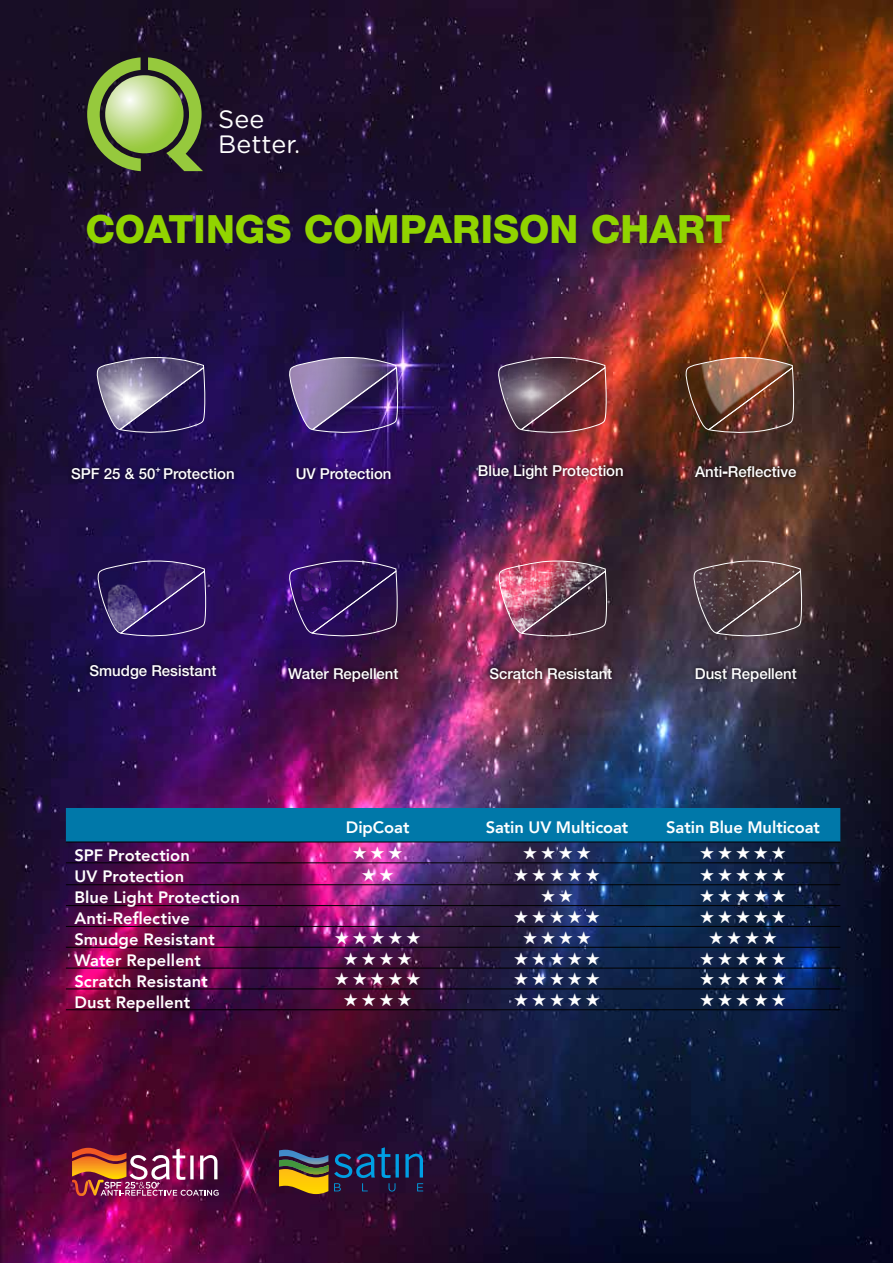
<style>
.page{position:relative;width:893px;height:1263px;background:#fff}
.page>*{position:absolute;margin:0;border:0;box-sizing:border-box;transform-origin:0 0}
.t1{font:800 39px "Helvetica Neue LT Std";color:#91d400}
.t2{font:25.05px/24.6px "Gotham Rounded";color:#fff}
.t3{font:18px "Zapf Dingbats ITC";color:#fff}
.t4{font:800 16.5px "Avenir";letter-spacing:.005em;color:#fff}
.t5{font:500 15px "Helvetica Neue LT Std";color:#fff}
.t6{font:700 8.7px "Helvetica Neue";color:#fff}
.s1{font-weight:900;font-stretch:condensed}
</style>
<div class="page">
<img style="left:0;top:0;width:893px;height:1263px">
<svg style="left:95px;top:357px;width:110px;height:76px;background:#625782"></svg>
<img style="left:496px;top:357px;width:111px;height:76px">
<svg style="left:287px;top:357px;width:111px;height:76px;background:#68548d"></svg>
<img style="left:496px;top:560px;width:111px;height:77px">
<div style="left:67px;top:463px;width:171px;height:21px;background:#000;opacity:.8"></div>
<div style="left:475px;top:461px;width:152px;height:23px;background:#000;opacity:.8"></div>
<div style="left:292px;top:464px;width:103px;height:19px;background:#000;opacity:.8"></div>
<div style="left:486px;top:663px;width:130px;height:20px;background:#000;opacity:.8"></div>
<svg style="left:96px;top:560px;width:110px;height:77px;background:#3a246d"></svg>
<svg style="left:287px;top:560px;width:111px;height:77px;background:#371a62"></svg>
<img style="left:683px;top:357px;width:111px;height:76px">
<svg style="left:691px;top:560px;width:111px;height:77px;background:#5a464a"></svg>
<div style="left:86px;top:660px;width:134px;height:23px;background:#000;opacity:.8"></div>
<div style="left:284px;top:663px;width:118px;height:23px;background:#000;opacity:.8"></div>
<div style="left:691px;top:462px;width:109px;height:19px;background:#000;opacity:.8"></div>
<div style="left:691px;top:663px;width:110px;height:23px;background:#000;opacity:.8"></div>
<img style="left:72px;top:1148px;width:147px;height:48px">
<div style="left:66px;top:808px;width:774px;height:34px;background:#0078a9"></div>
<hr style="left:66px;top:862px;width:221px;height:1px;background:#000">
<hr style="left:287px;top:862px;width:181px;height:1px;background:#000">
<hr style="left:468px;top:862px;width:178px;height:1px;background:#000">
<hr style="left:646px;top:862px;width:194px;height:1px;background:#000">
<hr style="left:66px;top:884px;width:221px;height:1px;background:#000">
<hr style="left:287px;top:884px;width:181px;height:1px;background:#000">
<hr style="left:468px;top:884px;width:178px;height:1px;background:#000">
<hr style="left:646px;top:884px;width:194px;height:1px;background:#000">
<hr style="left:66px;top:905px;width:221px;height:1px;background:#000">
<hr style="left:287px;top:905px;width:181px;height:1px;background:#000">
<hr style="left:468px;top:905px;width:178px;height:1px;background:#000">
<hr style="left:646px;top:905px;width:194px;height:1px;background:#000">
<hr style="left:66px;top:926px;width:221px;height:1px;background:#000">
<hr style="left:287px;top:926px;width:181px;height:1px;background:#000">
<hr style="left:468px;top:926px;width:178px;height:1px;background:#000">
<hr style="left:646px;top:926px;width:194px;height:1px;background:#000">
<hr style="left:66px;top:947px;width:221px;height:1px;background:#000">
<hr style="left:287px;top:947px;width:181px;height:1px;background:#000">
<hr style="left:468px;top:947px;width:178px;height:1px;background:#000">
<hr style="left:646px;top:947px;width:194px;height:1px;background:#000">
<hr style="left:66px;top:968px;width:221px;height:1px;background:#000">
<hr style="left:287px;top:968px;width:181px;height:1px;background:#000">
<hr style="left:468px;top:968px;width:178px;height:1px;background:#000">
<hr style="left:646px;top:968px;width:194px;height:1px;background:#000">
<hr style="left:66px;top:989px;width:221px;height:1px;background:#000">
<hr style="left:287px;top:989px;width:181px;height:1px;background:#000">
<hr style="left:468px;top:989px;width:178px;height:1px;background:#000">
<hr style="left:646px;top:989px;width:194px;height:1px;background:#000">
<hr style="left:66px;top:1009px;width:221px;height:1px;background:#000">
<hr style="left:287px;top:1009px;width:181px;height:1px;background:#000">
<hr style="left:468px;top:1009px;width:178px;height:1px;background:#000">
<hr style="left:646px;top:1009px;width:194px;height:1px;background:#000">
<hr style="left:66px;top:842px;width:221px;height:1px;background:#000">
<hr style="left:287px;top:842px;width:181px;height:1px;background:#000">
<hr style="left:468px;top:842px;width:178px;height:1px;background:#000">
<hr style="left:646px;top:842px;width:194px;height:1px;background:#000">
<svg style="left:279px;top:1150px;width:49px;height:44px;background:#887b36"></svg>
<svg style="left:334px;top:1147px;width:89px;height:44px;background:#1f2b57"></svg>
<svg style="left:87px;top:57px;width:116px;height:114px;background:#778d4c"></svg>
<svg style="left:362px;top:868px;width:31px;height:13px"></svg>
<svg style="left:541px;top:889px;width:32px;height:13px"></svg>
<h2 class="t2" style="left:218px;top:106px;width:84px">See<br>Better.</h2>
<h1 class="t1" style="left:85px;top:206px;width:647px">COATINGS COMPARISON CHART</h1>
<p class="t5" style="left:71px;top:465px;width:86px">SPF 25 &amp; 50</p>
<p class="t6" style="left:155px;top:461px;width:7px">+</p>
<p class="t5" style="left:163px;top:465px;width:73px">Protection</p>
<p class="t5" style="left:296px;top:465px;width:97px">UV Protection</p>
<p class="t5" style="left:478px;top:462px;width:147px">Blue Light Protection</p>
<p class="t5" style="left:695px;top:462px;width:103px">Anti<span class="s1">-</span>Reflective</p>
<p class="t5" style="left:89px;top:661px;width:128px">Smudge Resistant</p>
<p class="t5" style="left:288px;top:664px;width:112px">Water Repellent</p>
<p class="t5" style="left:489px;top:664px;width:124px">Scratch Resistant</p>
<p class="t5" style="left:695px;top:664px;width:103px">Dust Repellent</p>
<p class="t4" style="left:346px;top:815px;width:65px">DipCoat</p>
<p class="t4" style="left:486px;top:815px;width:144px">Satin UV Multicoat</p>
<p class="t4" style="left:666px;top:815px;width:155px">Satin Blue Multicoat</p>
<p class="t4" style="left:74px;top:842px;width:117px">SPF Protection</p>
<p class="t3" style="left:352px;top:844px;width:52px">★ ★ ★</p>
<p class="t3" style="left:523px;top:844px;width:70px">★ ★ ★ ★</p>
<p class="t3" style="left:700px;top:844px;width:88px">★ ★ ★ ★ ★</p>
<p class="t4" style="left:74px;top:863px;width:111px">UV Protection</p>
<p class="t3" style="left:514px;top:866px;width:88px">★ ★ ★ ★ ★</p>
<p class="t3" style="left:700px;top:866px;width:88px">★ ★ ★ ★ ★</p>
<p class="t4" style="left:74px;top:885px;width:167px">Blue Light Protection</p>
<p class="t3" style="left:700px;top:887px;width:88px">★ ★ ★ ★ ★</p>
<p class="t4" style="left:74px;top:906px;width:117px">Anti-Reflective</p>
<p class="t3" style="left:514px;top:908px;width:88px">★ ★ ★ ★ ★</p>
<p class="t3" style="left:700px;top:908px;width:88px">★ ★ ★ ★ ★</p>
<p class="t4" style="left:74px;top:926px;width:142px">Smudge Resistant</p>
<p class="t3" style="left:335px;top:929px;width:88px">★ ★ ★ ★ ★</p>
<p class="t3" style="left:523px;top:929px;width:70px">★ ★ ★ ★</p>
<p class="t3" style="left:709px;top:929px;width:70px">★ ★ ★ ★</p>
<p class="t4" style="left:74px;top:947px;width:128px">Water Repellent</p>
<p class="t3" style="left:343px;top:950px;width:70px">★ ★ ★ ★</p>
<p class="t3" style="left:514px;top:950px;width:88px">★ ★ ★ ★ ★</p>
<p class="t3" style="left:700px;top:950px;width:88px">★ ★ ★ ★ ★</p>
<p class="t4" style="left:74px;top:968px;width:135px">Scratch Resistant</p>
<p class="t3" style="left:335px;top:971px;width:88px">★ ★ ★ ★ ★</p>
<p class="t3" style="left:514px;top:971px;width:88px">★ ★ ★ ★ ★</p>
<p class="t3" style="left:700px;top:971px;width:88px">★ ★ ★ ★ ★</p>
<p class="t4" style="left:74px;top:989px;width:117px">Dust Repellent</p>
<p class="t3" style="left:343px;top:991px;width:70px">★ ★ ★ ★</p>
<p class="t3" style="left:514px;top:991px;width:88px">★ ★ ★ ★ ★</p>
<p class="t3" style="left:700px;top:991px;width:88px">★ ★ ★ ★ ★</p>
</div>
